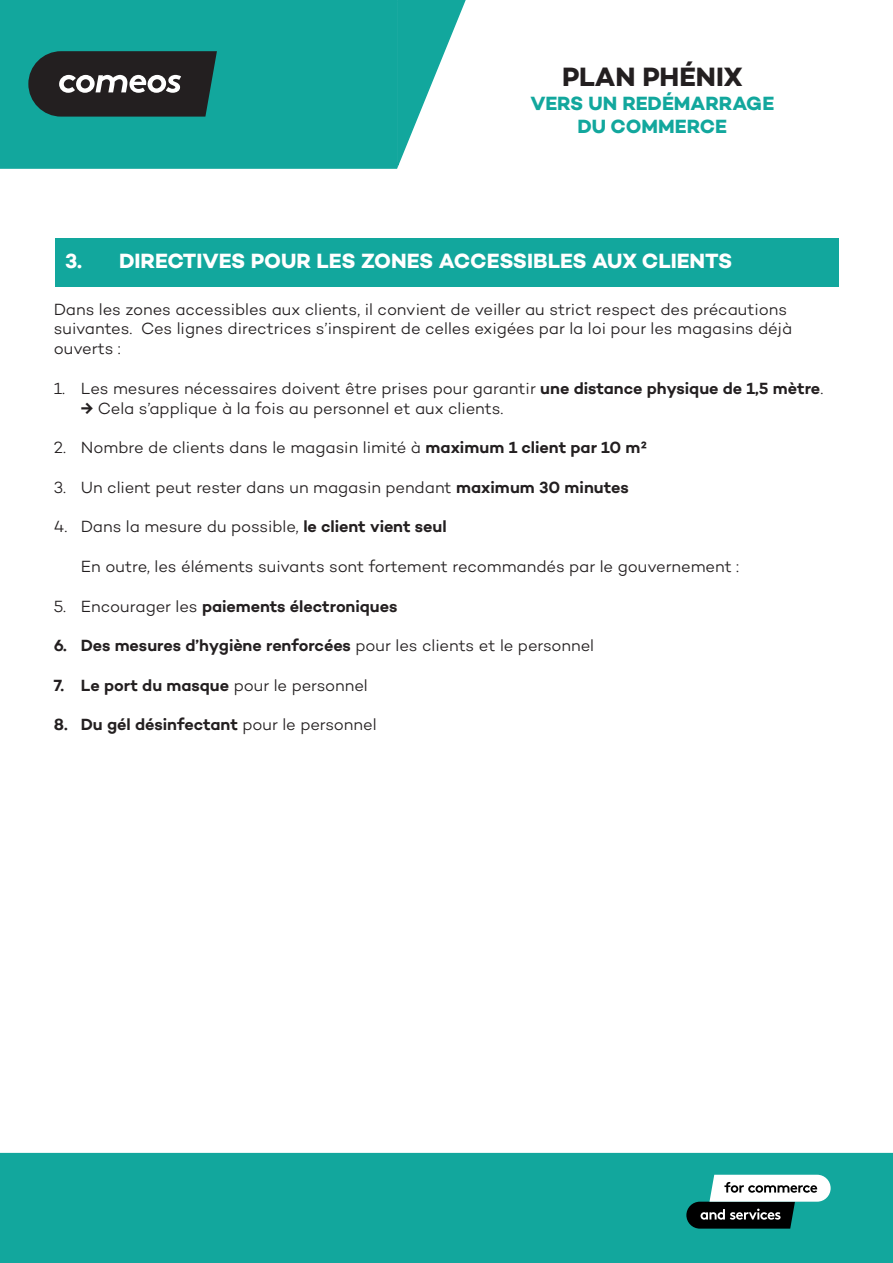
<style>
.page{position:relative;width:893px;height:1263px;background:#fff}
.page>*{position:absolute;margin:0;border:0;box-sizing:border-box;transform-origin:0 0}
.t1{font:700 27px "Campton";color:#231f20}
.t2{font:700 21px "Campton";letter-spacing:-.005em;color:#fff}
.t3{font:700 19.5px "Campton";color:#12a79d}
.t4{font:300 16.5px/19.8px "Campton";letter-spacing:-.005em;color:#231f20}
.t5{font:600 16.5px "Campton";letter-spacing:-.005em;color:#231f20}
.s1{font-weight:600}
.s2{font-weight:300}
</style>
<div class="page">
<div style="left:1px;top:1px;width:395px;height:167px;background:#12a79d"></div>
<div style="left:0;top:0;width:397px;height:169px;border:2px solid #12a79d"></div>
<svg style="left:396px;top:0;width:70px;height:167px"></svg>
<svg style="left:28px;top:51px;width:189px;height:66px;background:#363e3e"></svg>
<div style="left:0;top:1153px;width:893px;height:109px;background:#12a79d"></div>
<div style="left:0;top:1153px;width:893px;height:110px;border:2px solid #12a79d"></div>
<svg style="left:686px;top:1175px;width:145px;height:53px"></svg>
<div style="left:56px;top:238px;width:783px;height:48px;background:#12a79d"></div>
<p class="t1" style="left:562px;top:60px;width:182px">PLAN PHÉNIX</p>
<p class="t3" style="left:530px;top:91px;width:245px">VERS UN REDÉMARRAGE</p>
<p class="t3" style="left:578px;top:114px;width:151px">DU COMMERCE</p>
<p class="t2" style="left:65px;top:248px;width:669px">3. DIRECTIVES POUR LES ZONES ACCESSIBLES AUX CLIENTS</p>
<p class="t4" style="left:54px;top:299px;width:740px">Dans les zones accessibles aux clients, il convient de veiller au strict respect des précautions suivantes. Ces lignes directrices s’inspirent de celles exigées par la loi pour les magasins déjà ouverts :</p>
<p class="t4" style="left:54px;top:378px;width:771px">1. Les mesures nécessaires doivent être prises pour garantir <span class="s1">une distance physique de 1,5 mètre</span>.</p>
<p class="t4" style="left:81px;top:398px;width:424px"><span class="s1">→</span> Cela s’applique à la fois au personnel et aux clients.</p>
<p class="t4" style="left:54px;top:437px;width:594px">2. Nombre de clients dans le magasin limité à <span class="s1">maximum 1 client par 10 m²</span></p>
<p class="t4" style="left:54px;top:477px;width:576px">3. Un client peut rester dans un magasin pendant <span class="s1">maximum 30 minutes</span></p>
<p class="t4" style="left:54px;top:517px;width:394px">4. Dans la mesure du possible, <span class="s1">le client vient seul</span></p>
<p class="t4" style="left:81px;top:556px;width:660px">En outre, les éléments suivants sont fortement recommandés par le gouvernement :</p>
<p class="t5" style="left:54px;top:595px;width:345px"><span class="s2">5. Encourager les</span> paiements électroniques</p>
<p class="t5" style="left:54px;top:635px;width:542px">6. Des mesures d’hygiène renforcées <span class="s2">pour les clients et le personnel</span></p>
<p class="t5" style="left:54px;top:675px;width:315px">7. Le port du masque <span class="s2">pour le personnel</span></p>
<p class="t5" style="left:54px;top:714px;width:324px">8. Du gél désinfectant <span class="s2">pour le personnel</span></p>
</div>
